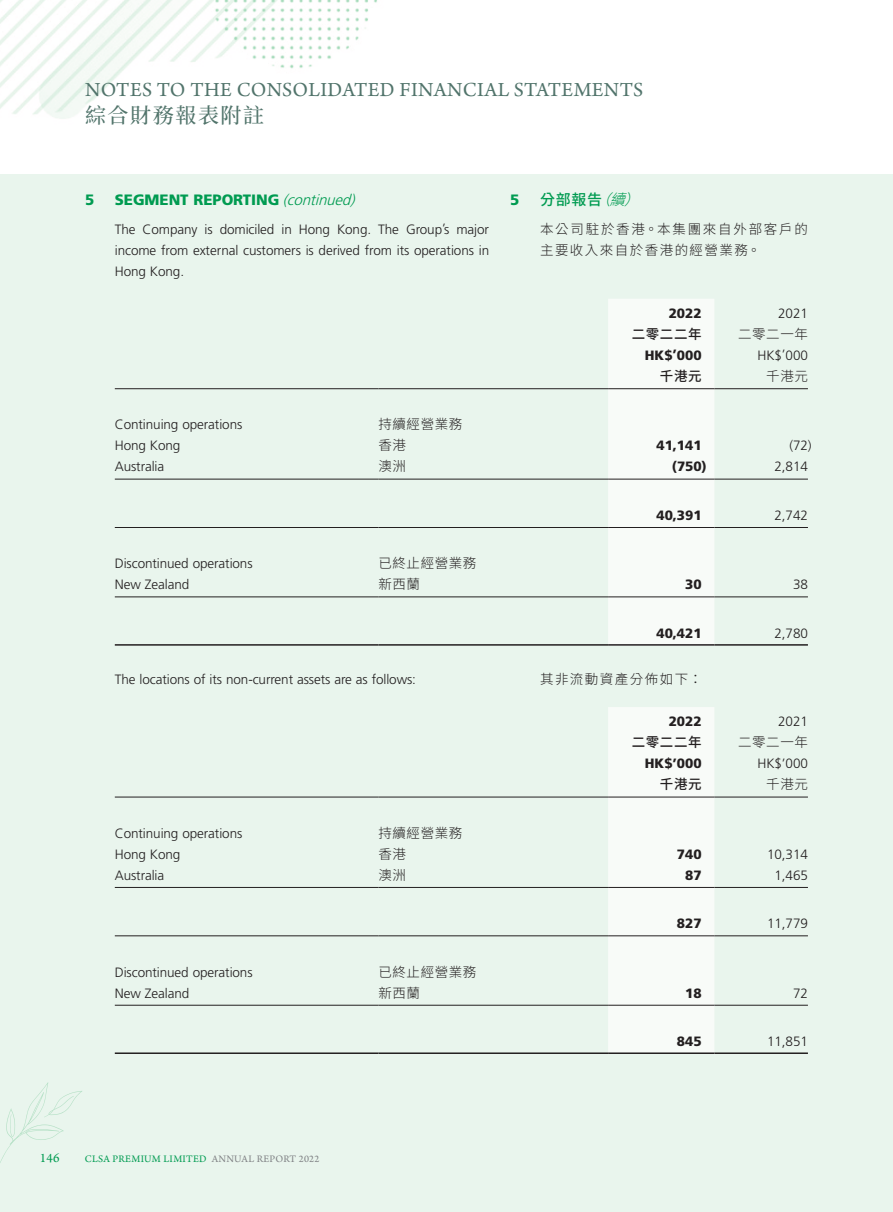
<style>
.page{position:relative;width:893px;height:1212px;background:#fff}
.page>*{position:absolute;margin:0;border:0;box-sizing:border-box;transform-origin:0 0}
.t1{font:21px "Arno Pro";letter-spacing:.015em;color:#51746b}
.t2{font:500 21px "Source Han Serif TC";letter-spacing:.075em;color:#51746b}
.Heading_1{font:900 15px "Frutiger LT Std";letter-spacing:-.005em;color:#009b51}
.C_Heading_1{font:500 15px "Source Han Sans TC";color:#009b51}
.C_Heading_1-2{font:900 15px "Frutiger LT Std";color:#009b51}
.Body_Text{font:300 13.5px/21px "Frutiger LT Std";letter-spacing:-.005em;color:#231f20;text-align:justify}
.Body_Text-2{font:900 13.5px "Frutiger LT Std";letter-spacing:-.005em;color:#231f20}
.Body_Text-3{font:300 13.5px "Source Han Sans TC";letter-spacing:.045em;color:#231f20}
.C_Body_Text{font:300 13.5px/21px "Source Han Sans TC";letter-spacing:.13em;color:#231f20}
.Body_Text-4{font:500 13.5px "Source Han Sans TC";letter-spacing:.045em;color:#231f20}
.C_Body_Text-2{font:300 13.5px "Source Han Sans TC";letter-spacing:.11em;color:#231f20}
.t3{font:13.5px "Arno Pro";color:#009b51}
.t4{font:10.5px "Arno Pro";letter-spacing:.025em;color:#009b51}
.s1{font-weight:300;font-style:italic}
.s2{color:#808285}
</style>
<div class="page">
<div style="left:0;top:174px;width:893px;height:1038px;background:#e9f5ed"></div>
<img style="left:0;top:0;width:377px;height:119px">
<svg style="left:0;top:1082px;width:82px;height:81px"></svg>
<div style="left:608px;top:299px;width:106px;height:345px;background:#f8fbf8"></div>
<hr style="left:115px;top:388px;width:263px;height:1px;background:#231f20">
<hr style="left:378px;top:388px;width:230px;height:1px;background:#231f20">
<hr style="left:608px;top:388px;width:106px;height:1px;background:#231f20">
<hr style="left:714px;top:388px;width:94px;height:1px;background:#231f20">
<hr style="left:115px;top:479px;width:263px;height:1px;background:#231f20">
<hr style="left:378px;top:479px;width:230px;height:1px;background:#231f20">
<hr style="left:608px;top:479px;width:106px;height:1px;background:#231f20">
<hr style="left:714px;top:479px;width:94px;height:1px;background:#231f20">
<hr style="left:115px;top:527px;width:263px;height:1px;background:#231f20">
<hr style="left:378px;top:527px;width:230px;height:1px;background:#231f20">
<hr style="left:608px;top:527px;width:106px;height:1px;background:#231f20">
<hr style="left:714px;top:527px;width:94px;height:1px;background:#231f20">
<hr style="left:115px;top:596px;width:263px;height:1px;background:#231f20">
<hr style="left:378px;top:596px;width:230px;height:1px;background:#231f20">
<hr style="left:608px;top:596px;width:106px;height:1px;background:#231f20">
<hr style="left:714px;top:596px;width:94px;height:1px;background:#231f20">
<hr style="left:115px;top:644px;width:263px;height:2px;background:#231f20">
<hr style="left:378px;top:644px;width:230px;height:2px;background:#231f20">
<hr style="left:608px;top:644px;width:106px;height:2px;background:#231f20">
<hr style="left:714px;top:644px;width:94px;height:2px;background:#231f20">
<div style="left:608px;top:707px;width:106px;height:345px;background:#f8fbf8"></div>
<hr style="left:115px;top:797px;width:263px;height:1px;background:#231f20">
<hr style="left:378px;top:797px;width:230px;height:1px;background:#231f20">
<hr style="left:608px;top:797px;width:106px;height:1px;background:#231f20">
<hr style="left:714px;top:797px;width:94px;height:1px;background:#231f20">
<hr style="left:115px;top:887px;width:263px;height:1px;background:#231f20">
<hr style="left:378px;top:887px;width:230px;height:1px;background:#231f20">
<hr style="left:608px;top:887px;width:106px;height:1px;background:#231f20">
<hr style="left:714px;top:887px;width:94px;height:1px;background:#231f20">
<hr style="left:115px;top:935px;width:263px;height:1px;background:#231f20">
<hr style="left:378px;top:935px;width:230px;height:1px;background:#231f20">
<hr style="left:608px;top:935px;width:106px;height:1px;background:#231f20">
<hr style="left:714px;top:935px;width:94px;height:1px;background:#231f20">
<hr style="left:115px;top:1005px;width:263px;height:1px;background:#231f20">
<hr style="left:378px;top:1005px;width:230px;height:1px;background:#231f20">
<hr style="left:608px;top:1005px;width:106px;height:1px;background:#231f20">
<hr style="left:714px;top:1005px;width:94px;height:1px;background:#231f20">
<hr style="left:115px;top:1052px;width:263px;height:2px;background:#231f20">
<hr style="left:378px;top:1052px;width:230px;height:2px;background:#231f20">
<hr style="left:608px;top:1052px;width:106px;height:2px;background:#231f20">
<hr style="left:714px;top:1052px;width:94px;height:2px;background:#231f20">
<h1 class="t1" style="left:85px;top:78px;width:559px">NOTES TO THE CONSOLIDATED FINANCIAL STATEMENTS</h1>
<h1 class="t2" style="left:85px;top:104px;width:181px">綜合財務報表附註</h1>
<p class="Heading_1" style="left:85px;top:190px;width:11px">5</p>
<p class="Heading_1" style="left:115px;top:190px;width:246px">SEGMENT REPORTING <span class="s1">(continued)</span></p>
<p class="Body_Text" style="left:115px;top:219px;width:376px">The Company is domiciled in Hong Kong. The Group’s major income from external customers is derived from its operations in Hong Kong.</p>
<p class="C_Heading_1-2" style="left:510px;top:190px;width:11px">5</p>
<p class="C_Heading_1" style="left:540px;top:191px;width:112px">分部報告<span class="s1">（續）</span></p>
<p class="C_Body_Text" style="left:540px;top:219px;width:269px">本公司駐於香港。本集團來自外部客戶的主要收入來自於香港的經營業務。</p>
<p class="Body_Text-2" style="left:669px;top:305px;width:34px">2022</p>
<p class="Body_Text" style="left:778px;top:303px;width:31px">2021</p>
<p class="Body_Text-4" style="left:632px;top:326px;width:71px">二零二二年</p>
<p class="Body_Text-3" style="left:738px;top:326px;width:71px">二零二一年</p>
<p class="Body_Text-2" style="left:645px;top:347px;width:58px">HK$’000</p>
<p class="Body_Text" style="left:757px;top:345px;width:52px">HK$’000</p>
<p class="Body_Text-4" style="left:660px;top:368px;width:43px">千港元</p>
<p class="Body_Text-3" style="left:766px;top:368px;width:43px">千港元</p>
<p class="Body_Text" style="left:115px;top:414px;width:129px">Continuing operations</p>
<p class="Body_Text-3" style="left:378px;top:417px;width:85px">持續經營業務</p>
<p class="Body_Text" style="left:115px;top:435px;width:67px">Hong Kong</p>
<p class="Body_Text-3" style="left:378px;top:438px;width:29px">香港</p>
<p class="Body_Text-2" style="left:656px;top:438px;width:47px">41,141</p>
<p class="Body_Text" style="left:789px;top:435px;width:24px">(72)</p>
<p class="Body_Text" style="left:115px;top:456px;width:51px">Australia</p>
<p class="Body_Text-3" style="left:378px;top:459px;width:29px">澳洲</p>
<p class="Body_Text-2" style="left:672px;top:459px;width:37px">(750)</p>
<p class="Body_Text" style="left:774px;top:456px;width:35px">2,814</p>
<p class="Body_Text-2" style="left:656px;top:507px;width:47px">40,391</p>
<p class="Body_Text" style="left:774px;top:505px;width:35px">2,742</p>
<p class="Body_Text" style="left:115px;top:553px;width:139px">Discontinued operations</p>
<p class="Body_Text-3" style="left:378px;top:556px;width:99px">已終止經營業務</p>
<p class="Body_Text" style="left:115px;top:574px;width:76px">New Zealand</p>
<p class="Body_Text-3" style="left:378px;top:577px;width:43px">新西蘭</p>
<p class="Body_Text-2" style="left:685px;top:576px;width:18px">30</p>
<p class="Body_Text" style="left:793px;top:574px;width:16px">38</p>
<p class="Body_Text-2" style="left:656px;top:625px;width:47px">40,421</p>
<p class="Body_Text" style="left:774px;top:623px;width:35px">2,780</p>
<p class="Body_Text" style="left:115px;top:669px;width:303px">The locations of its non-current assets are as follows:</p>
<p class="Body_Text-2" style="left:669px;top:713px;width:34px">2022</p>
<p class="Body_Text" style="left:778px;top:711px;width:31px">2021</p>
<p class="Body_Text-4" style="left:632px;top:735px;width:71px">二零二二年</p>
<p class="Body_Text-3" style="left:738px;top:735px;width:71px">二零二一年</p>
<p class="Body_Text-2" style="left:645px;top:755px;width:58px">HK$’000</p>
<p class="Body_Text" style="left:757px;top:753px;width:52px">HK$’000</p>
<p class="Body_Text-4" style="left:660px;top:777px;width:43px">千港元</p>
<p class="Body_Text-3" style="left:766px;top:777px;width:43px">千港元</p>
<p class="Body_Text" style="left:115px;top:823px;width:129px">Continuing operations</p>
<p class="Body_Text-3" style="left:378px;top:825px;width:85px">持續經營業務</p>
<p class="Body_Text" style="left:115px;top:844px;width:67px">Hong Kong</p>
<p class="Body_Text-3" style="left:378px;top:846px;width:29px">香港</p>
<p class="Body_Text-2" style="left:677px;top:846px;width:26px">740</p>
<p class="Body_Text" style="left:767px;top:844px;width:42px">10,314</p>
<p class="Body_Text" style="left:115px;top:865px;width:51px">Australia</p>
<p class="Body_Text-3" style="left:378px;top:867px;width:29px">澳洲</p>
<p class="Body_Text-2" style="left:685px;top:867px;width:18px">87</p>
<p class="Body_Text" style="left:774px;top:865px;width:35px">1,465</p>
<p class="Body_Text-2" style="left:677px;top:915px;width:26px">827</p>
<p class="Body_Text" style="left:767px;top:913px;width:42px">11,779</p>
<p class="Body_Text" style="left:115px;top:961px;width:139px">Discontinued operations</p>
<p class="Body_Text-3" style="left:378px;top:964px;width:99px">已終止經營業務</p>
<p class="Body_Text" style="left:115px;top:982px;width:76px">New Zealand</p>
<p class="Body_Text-3" style="left:378px;top:985px;width:43px">新西蘭</p>
<p class="Body_Text-2" style="left:685px;top:985px;width:18px">18</p>
<p class="Body_Text" style="left:793px;top:982px;width:16px">72</p>
<p class="Body_Text-2" style="left:677px;top:1033px;width:26px">845</p>
<p class="Body_Text" style="left:767px;top:1031px;width:42px">11,851</p>
<p class="C_Body_Text-2" style="left:540px;top:672px;width:164px">其非流動資產分佈如下：</p>
<p class="t3" style="left:40px;top:1150px;width:21px">146</p>
<p class="t4" style="left:85px;top:1153px;width:236px">CLSA PREMIUM LIMITED <span class="s2">ANNUAL REPORT 2022</span></p>
</div>
